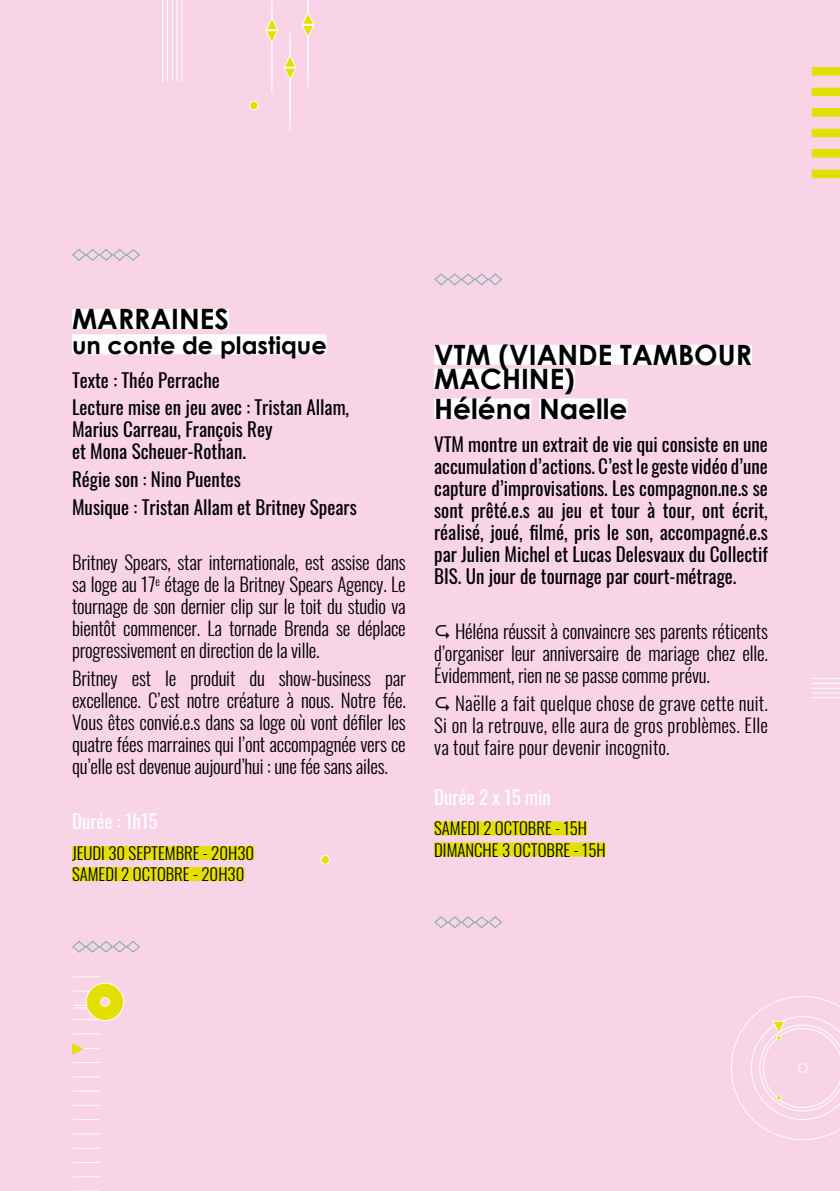
<style>
.page{position:relative;width:840px;height:1191px;background:#fff}
.page>*{position:absolute;margin:0;border:0;box-sizing:border-box;transform-origin:0 0}
.t1{font:700 28px/24px "Century Gothic";color:#000}
.t2{font:700 24px "Century Gothic";color:#000}
.t3{font:300 19px/22px "Oswald";letter-spacing:-.01em;color:#000;text-align:justify}
.t4{font:19px/22px "Oswald";color:#000}
.t5{font:19px "Oswald";color:#fff}
.t6{font:300 16.8px/21px "Oswald";color:#000}
</style>
<div class="page">
<div style="left:0;top:0;width:839px;height:1191px;background:#f9d3e6"></div>
<svg style="left:731px;top:996px;width:108px;height:144px"></svg>
<svg style="left:73px;top:976px;width:13px;height:1px"></svg>
<svg style="left:73px;top:990px;width:13px;height:1px"></svg>
<svg style="left:73px;top:1005px;width:13px;height:3px"></svg>
<svg style="left:73px;top:1019px;width:13px;height:1px"></svg>
<svg style="left:73px;top:1033px;width:27px;height:1px"></svg>
<svg style="left:73px;top:1062px;width:27px;height:1px"></svg>
<svg style="left:73px;top:1076px;width:27px;height:1px"></svg>
<svg style="left:73px;top:1090px;width:27px;height:1px"></svg>
<svg style="left:73px;top:1105px;width:27px;height:1px"></svg>
<svg style="left:73px;top:1119px;width:27px;height:1px"></svg>
<svg style="left:73px;top:1133px;width:27px;height:1px"></svg>
<svg style="left:74px;top:1147px;width:25px;height:1px"></svg>
<svg style="left:73px;top:1162px;width:27px;height:1px"></svg>
<svg style="left:73px;top:1176px;width:27px;height:1px"></svg>
<svg style="left:73px;top:1190px;width:27px;height:1px"></svg>
<svg style="left:72px;top:1043px;width:28px;height:11px"></svg>
<hr style="left:271px;top:0;width:1px;height:82px;background:#fff">
<hr style="left:271px;top:6px;width:1px;height:87px;background:#fff">
<svg style="left:265px;top:17px;width:13px;height:26px"></svg>
<hr style="left:289px;top:32px;width:1px;height:87px;background:#fff">
<hr style="left:289px;top:44px;width:1px;height:86px;background:#fff">
<svg style="left:283px;top:55px;width:13px;height:26px"></svg>
<hr style="left:307px;top:0;width:1px;height:76px;background:#fff">
<hr style="left:307px;top:1px;width:1px;height:87px;background:#fff">
<svg style="left:302px;top:12px;width:13px;height:26px"></svg>
<div style="left:249px;top:101px;width:9px;height:9px;background:#e4df02;border-radius:50%"></div>
<div style="left:249px;top:101px;width:9px;height:9px;border:1px solid #fff;border-radius:50%"></div>
<svg style="left:812px;top:678px;width:27px;height:20px"></svg>
<hr style="left:181px;top:0;width:1px;height:81px;background:#fff">
<hr style="left:176px;top:0;width:1px;height:81px;background:#fff">
<hr style="left:172px;top:0;width:1px;height:81px;background:#fff">
<hr style="left:167px;top:0;width:1px;height:81px;background:#fff">
<hr style="left:162px;top:0;width:1px;height:81px;background:#fff">
<svg style="left:811px;top:67px;width:28px;height:8px"></svg>
<svg style="left:811px;top:108px;width:28px;height:8px"></svg>
<svg style="left:811px;top:149px;width:28px;height:8px"></svg>
<svg style="left:811px;top:88px;width:28px;height:8px"></svg>
<svg style="left:811px;top:129px;width:28px;height:8px"></svg>
<svg style="left:811px;top:170px;width:28px;height:8px"></svg>
<div style="left:72px;top:309px;width:157px;height:20px;background:#fff"></div>
<div style="left:72px;top:334px;width:254px;height:20px;background:#fff"></div>
<div style="left:72px;top:846px;width:182px;height:14px;background:#e4df02"></div>
<div style="left:72px;top:867px;width:172px;height:14px;background:#e4df02"></div>
<svg style="left:72px;top:249px;width:68px;height:12px"></svg>
<svg style="left:72px;top:941px;width:14px;height:12px"></svg>
<div style="left:434px;top:345px;width:317px;height:20px;background:#fff"></div>
<div style="left:434px;top:369px;width:140px;height:20px;background:#fff"></div>
<div style="left:434px;top:398px;width:97px;height:20px;background:#fff"></div>
<div style="left:538px;top:398px;width:89px;height:20px;background:#fff"></div>
<div style="left:434px;top:821px;width:152px;height:14px;background:#e4df02"></div>
<div style="left:434px;top:842px;width:171px;height:14px;background:#e4df02"></div>
<svg style="left:434px;top:273px;width:68px;height:13px"></svg>
<svg style="left:434px;top:916px;width:68px;height:12px"></svg>
<svg style="left:86px;top:855px;width:244px;height:166px"></svg>
<h1 class="t1" style="left:72px;top:306px;width:158px">MARRAINES</h1>
<p class="t2" style="left:72px;top:330px;width:256px">un conte de plastique</p>
<p class="t4" style="left:72px;top:364px;width:278px;line-height:27.6px">Texte : Théo Perrache<br>Lecture mise en jeu avec : Tristan Allam,</p>
<p class="t4" style="left:72px;top:417px;width:202px">Marius Carreau, François Rey et Mona Scheuer-Rothan.</p>
<p class="t4" style="left:72px;top:463px;width:286px;line-height:27.6px">Régie son : Nino Puentes<br>Musique : Tristan Allam et Britney Spears</p>
<p class="t3" style="left:72px;top:549px;width:335px">Britney Spears, star internationale, est assise dans sa loge au 17<sup>e</sup> étage de la Britney Spears Agency. Le tournage de son dernier clip sur le toit du studio va bientôt commencer. La tornade Brenda se déplace progressivement en direction de la ville.</p>
<p class="t3" style="left:72px;top:665px;width:335px">Britney est le produit du show-business par excellence. C’est notre créature à nous. Notre fée.<br>Vous êtes convié.e.s dans sa loge où vont défiler les quatre fées marraines qui l’ont accompagnée vers ce qu’elle est devenue aujourd’hui : une fée sans ailes.</p>
<p class="t5" style="left:72px;top:804px;width:87px">Durée : 1h15</p>
<p class="t6" style="left:72px;top:840px;width:183px">JEUDI 30 SEPTEMBRE - 20H30<br>SAMEDI 2 OCTOBRE - 20H30</p>
<h1 class="t1" style="left:434px;top:342px;width:319px">VTM (VIANDE TAMBOUR<br>MACHINE)</h1>
<h1 class="t1" style="left:434px;top:396px;width:195px">Héléna Naelle</h1>
<p class="t4" style="left:434px;top:431px;width:335px;text-align:justify">VTM montre un extrait de vie qui consiste en une accumulation d’actions. C’est le geste vidéo d’une capture d’improvisations. Les compagnon.ne.s se sont prêté.e.s au jeu et tour à tour, ont écrit, réalisé, joué, filmé, pris le son, accompagné.e.s par Julien Michel et Lucas Delesvaux du Collectif BIS. Un jour de tournage par court-métrage.</p>
<p class="t3" style="left:434px;top:618px;width:335px;text-indent:21px">Héléna réussit à convaincre ses parents réticents d’organiser leur anniversaire de mariage chez elle.<br>Évidemment, rien ne se passe comme prévu.</p>
<p class="t3" style="left:434px;top:690px;width:335px;text-indent:21px">Naëlle a fait quelque chose de grave cette nuit.<br>Si on la retrouve, elle aura de gros problèmes. Elle va tout faire pour devenir incognito.</p>
<p class="t5" style="left:434px;top:780px;width:118px">Durée 2 x 15 min</p>
<p class="t6" style="left:434px;top:816px;width:173px">SAMEDI 2 OCTOBRE - 15H<br>DIMANCHE 3 OCTOBRE - 15H</p>
</div>
